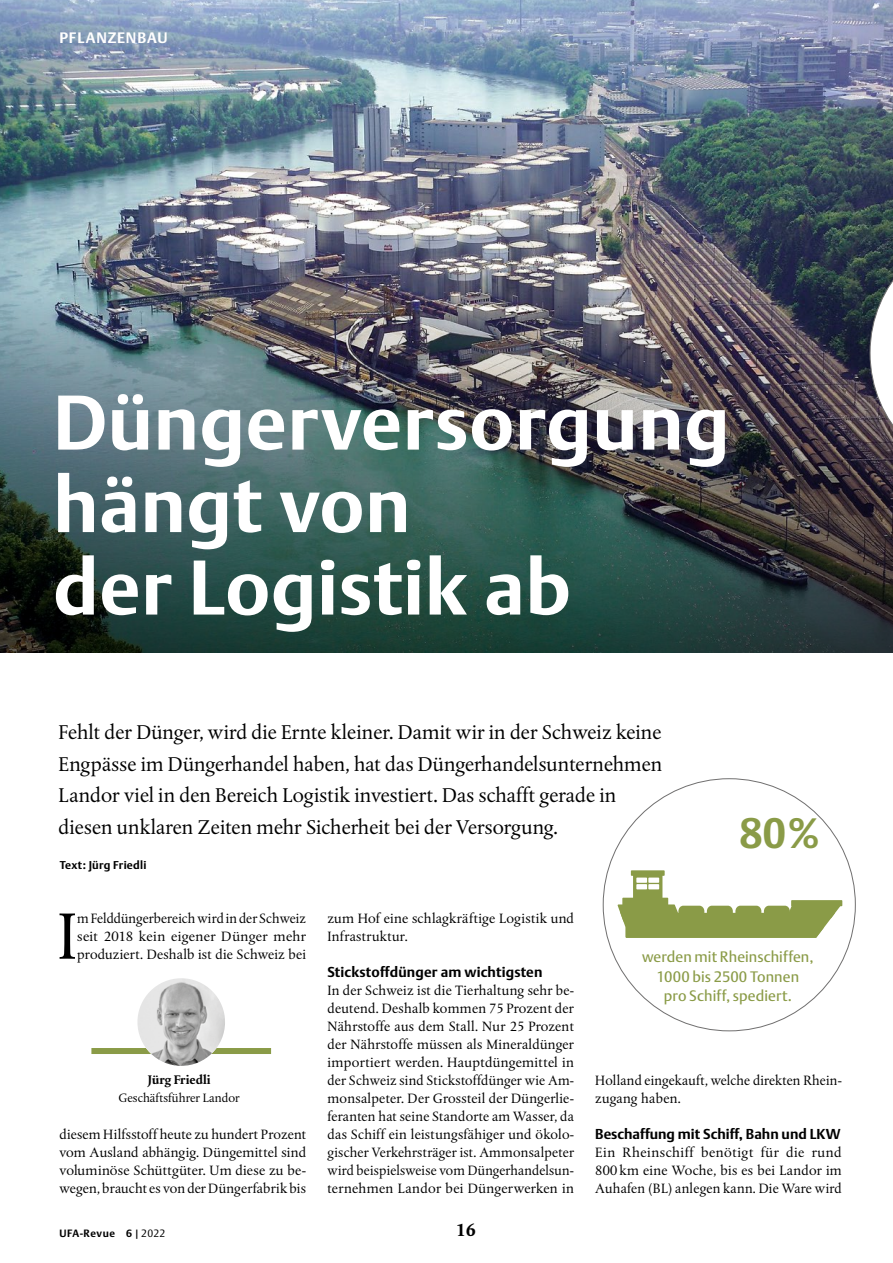
<style>
.page{position:relative;width:893px;height:1263px;background:#fff}
.page>*{position:absolute;margin:0;border:0;box-sizing:border-box;transform-origin:0 0}
.t1{font:700 76.5px/82.5px "DTL Argo TOT";letter-spacing:.01em;color:#fff}
.t2{font:69.15px "DTL Albertina TOT";color:#000}
.t3{font:700 42px "DTL Argo TOT";color:#8a9b47}
.t4{font:21px/31.5px "DTL Albertina TOT";color:#000}
.t5{font:700 18px "DTL Albertina TOT";color:#000}
.t6{font:15px/19.5px "DTL Argo TOT";letter-spacing:.005em;color:#8a9b47;text-align:center}
.t7{font:700 15px "DTL Argo TOT";letter-spacing:.06em;color:#fff}
.t8{font:14.25px/18px "DTL Albertina TOT";letter-spacing:.01em;color:#000;text-align:justify}
.t9{font:700 14.25px "DTL Argo TOT";color:#000}
.t10{font:12.75px "DTL Albertina TOT";color:#000}
.t11{font:700 12.75px "DTL Albertina TOT";color:#000}
.t12{font:700 11.25px "DTL Argo TOT";letter-spacing:.02em;color:#000}
.t13{font:700 10.5px "DTL Argo TOT";letter-spacing:.055em;color:#000}
.s1{font-weight:400}
.s2{font-weight:300}
</style>
<div class="page">
<img style="left:0;top:0;width:893px;height:275px">
<img style="left:0;top:275px;width:893px;height:378px">
<svg style="left:870px;top:226px;width:23px;height:253px"></svg>
<svg style="left:618px;top:904px;width:223px;height:34px;background:#98a75d"></svg>
<div style="left:622px;top:898px;width:46px;height:8px;background:#8a9b47"></div>
<div style="left:633px;top:874px;width:29px;height:25px;background:#8a9b47"></div>
<svg style="left:636px;top:878px;width:24px;height:12px"></svg>
<div style="left:791px;top:900px;width:51px;height:6px;background:#8a9b47"></div>
<div style="left:648px;top:884px;width:11px;height:5px;background:#fff"></div>
<div style="left:636px;top:884px;width:11px;height:5px;background:#fff"></div>
<div style="left:648px;top:877px;width:11px;height:6px;background:#fff"></div>
<div style="left:636px;top:877px;width:11px;height:6px;background:#fff"></div>
<div style="left:631px;top:870px;width:34px;height:6px;background:#8a9b47"></div>
<div style="left:91px;top:1048px;width:180px;height:6px;background:#8a9b47"></div>
<img style="left:137px;top:978px;width:88px;height:88px;border-radius:44px">
<p class="t7" style="left:60px;top:29px;width:110px">PFLANZENBAU</p>
<h1 class="t1" style="left:53px;top:382px;width:678px">Düngerversorgung hängt von<br>der Logistik ab</h1>
<p class="t4" style="left:59px;top:717px;width:605px">Fehlt der Dünger, wird die Ernte kleiner. Damit wir in der Schweiz keine Engpässe im Düngerhandel haben, hat das Düngerhandelsunternehmen Landor viel in den Bereich Logistik investiert. Das schafft gerade in diesen unklaren Zeiten mehr Sicherheit bei der Versorgung.</p>
<p class="t12" style="left:60px;top:858px;width:88px">Text: Jürg Friedli</p>
<h3 class="t3" style="left:739px;top:808px;width:82px">80%</h3>
<h2 class="t2" style="left:57px;top:895px;width:22px">I</h2>
<p class="t8" style="left:77px;top:909px;width:230px">m Felddüngerbereich wird in der Schweiz seit 2018 kein eigener Dünger mehr produziert. Deshalb ist die Schweiz bei</p>
<p class="t11" style="left:148px;top:1071px;width:64px">Jürg Friedli</p>
<p class="t10" style="left:118px;top:1090px;width:123px">Geschäftsführer Landor</p>
<p class="t8" style="left:60px;top:1125px;width:248px">diesem Hilfsstoff heute zu hundert Prozent vom Ausland abhängig. Düngemittel sind voluminöse Schüttgüter. Um diese zu be&shy;wegen, braucht es von der Düngerfabrik bis</p>
<p class="t8" style="left:327px;top:909px;width:248px">zum Hof eine schlagkräftige Logistik und<br>Infrastruktur.</p>
<p class="t9" style="left:327px;top:963px;width:217px">Stickstoffdünger am wichtigsten</p>
<p class="t8" style="left:327px;top:981px;width:248px">In der Schweiz ist die Tierhaltung sehr be&shy;deutend. Deshalb kommen 75 Prozent der Nährstoffe aus dem Stall. Nur 25 Prozent der Nährstoffe müssen als Mineraldünger importiert werden. Hauptdüngemittel in der Schweiz sind Stickstoffdünger wie Am&shy;monsalpeter. Der Grossteil der Düngerlie&shy;feranten hat seine Standorte am Wasser, da das Schiff ein leistungsfähiger und ökolo&shy;gischer Verkehrsträger ist. Ammonsalpeter wird beispielsweise vom Düngerhandelsun&shy;ternehmen Landor bei Düngerwerken in</p>
<p class="t13" style="left:60px;top:1227px;width:107px">UFA-Revue 6<span class="s1">|</span><span class="s2">2022</span></p>
<p class="t5" style="left:456px;top:1218px;width:22px">16</p>
<p class="t6" style="left:642px;top:947px;width:173px">werden mit Rheinschiffen,<br>1000 bis 2500 Tonnen<br>pro Schiff, spediert.</p>
<p class="t8" style="left:595px;top:1071px;width:248px">Holland eingekauft, welche direkten Rhein&shy;zugang haben.</p>
<p class="t9" style="left:595px;top:1125px;width:247px">Beschaffung mit Schiff, Bahn und LKW</p>
<p class="t8" style="left:595px;top:1143px;width:248px">Ein Rheinschiff benötigt für die rund 800 km eine Woche, bis es bei Landor im Auhafen (BL) anlegen kann. Die Ware wird</p>
</div>
